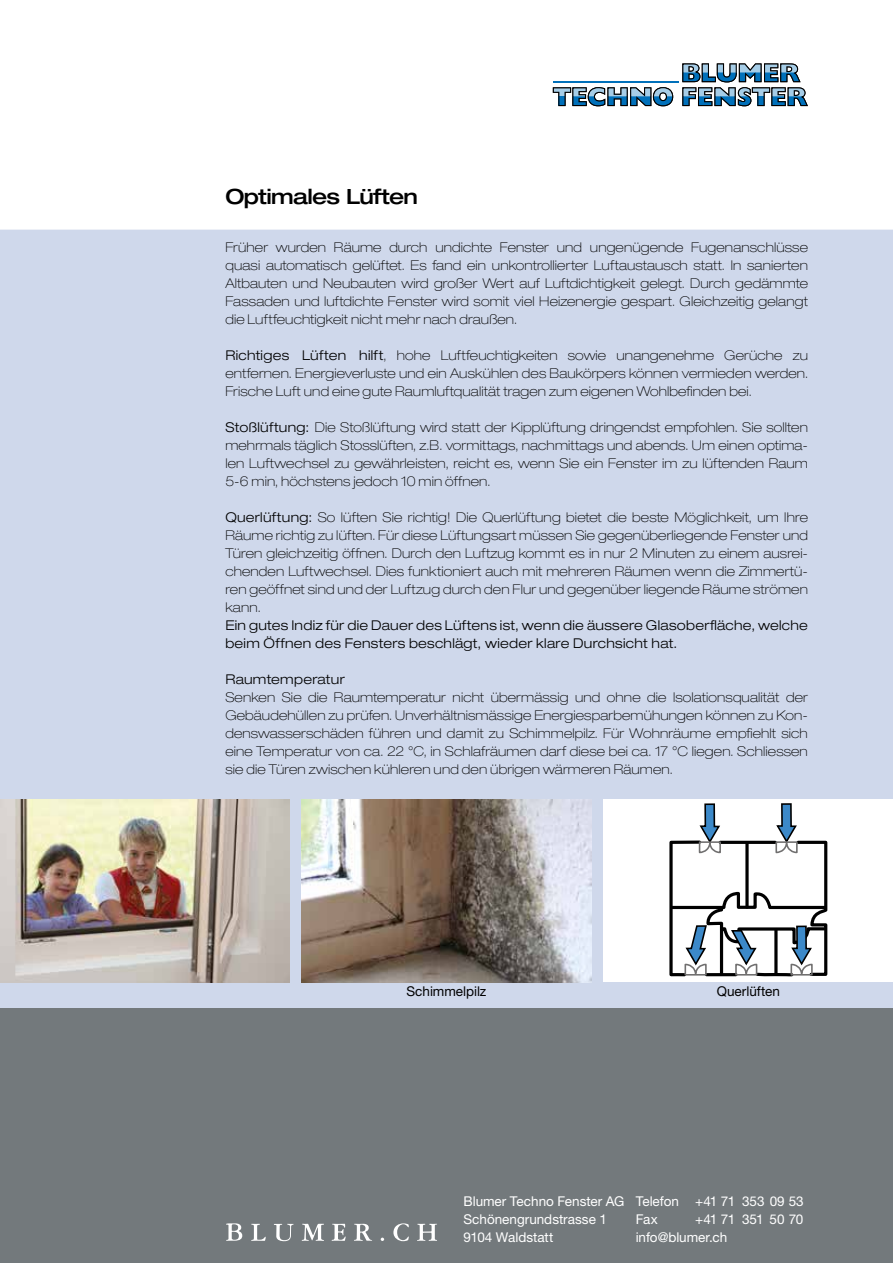
<style>
.page{position:relative;width:893px;height:1263px;background:#fff}
.page>*{position:absolute;margin:0;border:0;box-sizing:border-box;transform-origin:0 0}
.t1{font:500 expanded 21px "Helvetica Neue LT Std";letter-spacing:-.03em;color:#000}
.t2{font:100 expanded 13.5px/18px "Helvetica Neue LT Std";letter-spacing:.01em;color:#000;text-align:justify}
.t3{font:300 expanded 13.5px/18px "Helvetica Neue LT Std";letter-spacing:.02em;color:#000}
.t4{font:13.5px/18px "Helvetica Neue LT Std";color:#fff}
.t5{font:13.5px "Helvetica Neue LT Std";color:#000}
.s1{font-weight:300}
</style>
<div class="page">
<div style="left:0;top:1008px;width:893px;height:255px;background:#73797c"></div>
<svg style="left:553px;top:63px;width:255px;height:43px"></svg>
<div style="left:0;top:230px;width:893px;height:778px;background:#cfd8eb"></div>
<div style="left:604px;top:799px;width:289px;height:183px;background:#fff"></div>
<svg style="left:669px;top:803px;width:159px;height:174px"></svg>
<img style="left:302px;top:799px;width:289px;height:183px">
<img style="left:0;top:799px;width:289px;height:183px">
<svg style="left:226px;top:1223px;width:16px;height:18px"></svg>
<svg style="left:251px;top:1224px;width:15px;height:17px"></svg>
<svg style="left:274px;top:1224px;width:20px;height:17px"></svg>
<svg style="left:302px;top:1224px;width:22px;height:17px"></svg>
<svg style="left:332px;top:1224px;width:14px;height:17px"></svg>
<svg style="left:354px;top:1224px;width:18px;height:17px"></svg>
<svg style="left:393px;top:1223px;width:16px;height:18px"></svg>
<svg style="left:417px;top:1224px;width:20px;height:17px"></svg>
<h1 class="t1" style="left:225px;top:184px;width:194px">Optimales Lüften</h1>
<p class="t2" style="left:225px;top:238px;width:584px">Früher wurden Räume durch undichte Fenster und ungenügende Fugenanschlüsse quasi automatisch gelüftet. Es fand ein unkontrollierter Luftaustausch statt. In sanierten Altbauten und Neubauten wird großer Wert auf Luftdichtigkeit gelegt. Durch gedämmte Fassaden und luftdichte Fenster wird somit viel Heizenergie gespart. Gleichzeitig gelangt die Luftfeuchtigkeit nicht mehr nach draußen.</p>
<p class="t2" style="left:225px;top:346px;width:584px"><span class="s1">Richtiges Lüften hilft</span>, hohe Luftfeuchtigkeiten sowie unangenehme Gerüche zu entfernen. Energieverluste und ein Auskühlen des Baukörpers können vermieden werden.<br>Frische Luft und eine gute Raumluftqualität tragen zum eigenen Wohlbefinden bei.</p>
<p class="t2" style="left:225px;top:418px;width:584px"><span class="s1">Stoßlüftung:</span> Die Stoßlüftung wird statt der Kipplüftung dringendst empfohlen. Sie sollten mehrmals täglich Stosslüften, z.B. vormittags, nachmittags und abends. Um einen optima&shy;len Luftwechsel zu gewährleisten, reicht es, wenn Sie ein Fenster im zu lüftenden Raum 5-6 min, höchstens jedoch 10 min öffnen.</p>
<p class="t2" style="left:225px;top:508px;width:584px"><span class="s1">Querlüftung:</span> So lüften Sie richtig! Die Querlüftung bietet die beste Möglichkeit, um Ihre Räume richtig zu lüften. Für diese Lüftungsart müssen Sie gegenüberliegende Fenster und Türen gleichzeitig öffnen. Durch den Luftzug kommt es in nur 2 Minuten zu einem ausrei&shy;chenden Luftwechsel. Dies funktioniert auch mit mehreren Räumen wenn die Zimmertü&shy;ren geöffnet sind und der Luftzug durch den Flur und gegenüber liegende Räume strömen kann.</p>
<p class="t3" style="left:225px;top:616px;width:584px">Ein gutes Indiz für die Dauer des Lüftens ist, wenn die äussere Glasoberfläche, welche beim Öffnen des Fensters beschlägt, wieder klare Durchsicht hat.</p>
<p class="t3" style="left:225px;top:670px;width:121px">Raumtemperatur</p>
<p class="t2" style="left:225px;top:688px;width:584px">Senken Sie die Raumtemperatur nicht übermässig und ohne die Isolationsqualität der Gebäudehüllen zu prüfen. Unverhältnismässige Energiesparbemühungen können zu Kon&shy;denswasserschäden führen und damit zu Schimmelpilz. Für Wohnräume empfiehlt sich eine Temperatur von ca. 22 °C, in Schlafräumen darf diese bei ca. 17 °C liegen. Schliessen sie die Türen zwischen kühleren und den übrigen wärmeren Räumen.</p>
<p class="t5" style="left:407px;top:983px;width:81px">Schimmelpilz</p>
<p class="t5" style="left:717px;top:983px;width:65px">Querlüften</p>
<p class="t4" style="left:463px;top:1192px;width:163px">Blumer Techno Fenster AG<br>Schönengrundstrasse 1<br>9104 Waldstatt</p>
<p class="t4" style="left:636px;top:1192px;width:170px">Telefon +41 71 353 09 53<br>Fax</p>
<p class="t4" style="left:636px;top:1210px;width:169px;text-indent:60px">+41 71 351 50 70 info@blumer.ch</p>
</div>
